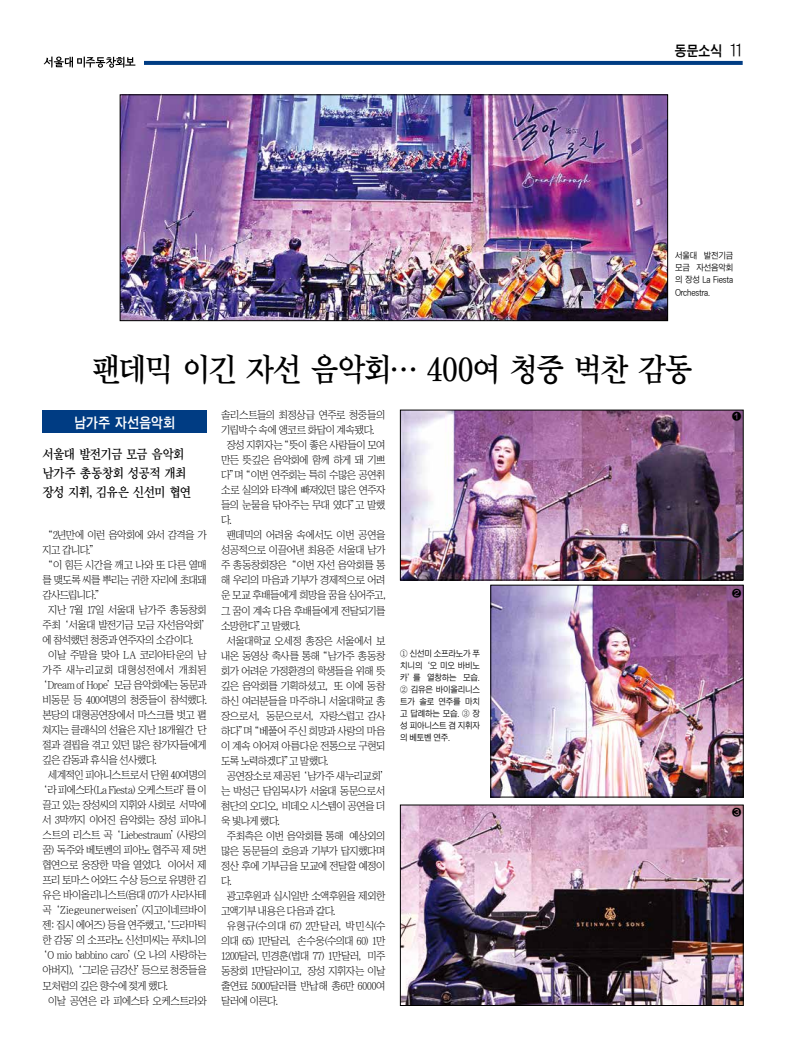
<style>
.page{position:relative;width:792px;height:1049px;background:#fff}
.page>*{position:absolute;margin:0;border:0;box-sizing:border-box;transform-origin:0 0}
.t1{font:32px "Csn Tm";letter-spacing:-.055em;color:#000}
.t2{font:14px "Csn Tg";letter-spacing:-.02em;color:#fff}
.t3{font:14px "Csn Tg";color:#000}
.t4{font:13px/19px "Csn Tm";letter-spacing:-.06em;color:#000}
.t5{font:10.5px "Csnm";letter-spacing:-.05em;color:#000}
.t6{font:10.5px "Csnm";letter-spacing:-.03em;color:#000}
.t7{font:10.5px "Csnm";letter-spacing:.01em;color:#000}
.t8{font:10.5px "Csnm";letter-spacing:-.02em;color:#000}
.t9{font:10.5px "Csnm";letter-spacing:.035em;color:#000}
.t10{font:500 10px "Adobe Myungjo Std";color:#000}
.t11{font:8.5px/12px "Csng";letter-spacing:-.02em;color:#000;text-align:justify}
.s1{font-family:"Csng";font-size:16px}
.s2{font-family:"Csnm"}
</style>
<div class="page">
<svg style="left:144px;top:61px;width:599px;height:4px;background:#043f85"></svg>
<svg style="left:44px;top:57px;width:91px;height:11px"></svg>
<img style="left:122px;top:97px;width:544px;height:222px">
<div style="left:120px;top:95px;width:548px;height:226px;border:1px solid #000"></div>
<img style="left:402px;top:412px;width:339px;height:166px">
<div style="left:400px;top:410px;width:343px;height:170px;border:1px solid #000"></div>
<img style="left:493px;top:587px;width:248px;height:208px">
<div style="left:491px;top:585px;width:252px;height:212px;border:1px solid #000"></div>
<img style="left:402px;top:807px;width:339px;height:196px">
<div style="left:400px;top:805px;width:343px;height:200px;border:1px solid #000"></div>
<div style="left:43px;top:411px;width:164px;height:22px;background:#003c83"></div>
<h2 class="t3" style="left:674px;top:44px;width:70px">동문소식 <span class="s1">11</span></h2>
<p class="t11" style="left:675px;top:250px;width:60px">서울대 발전기금 모금 자선음악회 의 장성 La Fiesta Orchestra.</p>
<h1 class="t1" style="left:92px;top:353px;width:603px">팬데믹 이긴 자선 음악회… 400여 청중 벅찬 감동</h1>
<p class="t5" style="left:221px;top:410px;width:166px">솔리스트들의 최정상급 연주로 청중들의</p>
<p class="t5" style="left:221px;top:425px;width:155px">기립박수 속에 앵코르 화답이 계속됐다.</p>
<p class="t5" style="left:227px;top:440px;width:160px">장성 지휘자는 “뜻이 좋은 사람들이 모여</p>
<p class="t5" style="left:221px;top:455px;width:166px">만든 뜻깊은 음악회에 함께 하게 돼 기쁘</p>
<p class="t5" style="left:221px;top:470px;width:166px">다”며 “이번 연주회는 특히 수많은 공연취</p>
<p class="t5" style="left:221px;top:485px;width:166px">소로 실의와 타격에 빠져있던 많은 연주자</p>
<p class="t6" style="left:221px;top:500px;width:166px">들의 눈물을 닦아주는 무대 였다”고 말했</p>
<p class="t5" style="left:221px;top:515px;width:12px">다.</p>
<p class="t5" style="left:227px;top:530px;width:160px">팬데믹의 어려움 속에서도 이번 공연을</p>
<p class="t5" style="left:221px;top:545px;width:166px">성공적으로 이끌어낸 최용준 서울대 남가</p>
<p class="t5" style="left:221px;top:560px;width:166px">주 총동창회장은 “이번 자선 음악회를 통</p>
<p class="t5" style="left:221px;top:575px;width:166px">해 우리의 마음과 기부가 경제적으로 어려</p>
<p class="t5" style="left:221px;top:590px;width:166px">운 모교 후배들에게 희망을 꿈을 심어주고,</p>
<p class="t5" style="left:221px;top:605px;width:166px">그 꿈이 계속 다음 후배들에게 전달되기를</p>
<p class="t5" style="left:221px;top:620px;width:81px">소망한다”고 말했다.</p>
<p class="t5" style="left:227px;top:635px;width:160px">서울대학교 오세정 총장은 서울에서 보</p>
<p class="t5" style="left:221px;top:650px;width:166px">내온 동영상 축사를 통해 “남가주 총동창</p>
<p class="t5" style="left:221px;top:665px;width:166px">회가 어려운 가정환경의 학생들을 위해 뜻</p>
<p class="t5" style="left:221px;top:680px;width:166px">깊은 음악회를 기획하셨고, 또 이에 동참</p>
<p class="t5" style="left:221px;top:695px;width:166px">하신 여러분들을 마주하니 서울대학교 총</p>
<p class="t5" style="left:221px;top:710px;width:166px">장으로서, 동문으로서, 자랑스럽고 감사</p>
<p class="t5" style="left:221px;top:725px;width:166px">하다”며 “베풀어 주신 희망과 사랑의 마음</p>
<p class="t5" style="left:221px;top:740px;width:166px">이 계속 이어져 아름다운 전통으로 구현되</p>
<p class="t5" style="left:221px;top:755px;width:109px">도록 노력하겠다”고 말했다.</p>
<p class="t5" style="left:227px;top:770px;width:164px">공연장소로 제공된 ‘남가주 새누리교회’</p>
<p class="t5" style="left:221px;top:785px;width:166px">는 박성근 담임목사가 서울대 동문으로서</p>
<p class="t5" style="left:221px;top:800px;width:166px">첨단의 오디오, 비데오 시스템이 공연을 더</p>
<p class="t5" style="left:221px;top:815px;width:60px">욱 빛나게 했다.</p>
<p class="t5" style="left:227px;top:830px;width:160px">주최측은 이번 음악회를 통해 예상외의</p>
<p class="t5" style="left:221px;top:845px;width:166px">많은 동문들의 호응과 기부가 답지했다며</p>
<p class="t5" style="left:221px;top:860px;width:166px">정산 후에 기부금을 모교에 전달할 예정이</p>
<p class="t5" style="left:221px;top:875px;width:12px">다.</p>
<p class="t5" style="left:227px;top:890px;width:160px">광고후원과 십시일반 소액후원을 제외한</p>
<p class="t5" style="left:221px;top:905px;width:116px">고액기부 내용은 다음과 같다.</p>
<p class="t9" style="left:227px;top:920px;width:160px">유형규(수의대 67) 2만달러, 박민식(수</p>
<p class="t5" style="left:221px;top:935px;width:166px">의대 65) 1만달러, 손수웅(수의대 60) 1만</p>
<p class="t5" style="left:221px;top:950px;width:166px">1200달러, 민경훈(법대 77) 1만달러, 미주</p>
<p class="t5" style="left:221px;top:965px;width:166px">동창회 1만달러이고, 장성 지휘자는 이날</p>
<p class="t8" style="left:221px;top:980px;width:166px">출연료 5000달러를 반납해 총6만 6000여</p>
<p class="t5" style="left:221px;top:995px;width:58px">달러에 이른다.</p>
<h2 class="t2" style="left:74px;top:415px;width:103px">남가주 자선음악회</h2>
<p class="t10" style="left:732px;top:411px;width:11px">1</p>
<p class="t4" style="left:43px;top:444px;width:150px">서울대 발전기금 모금 음악회 남가주 총동창회 성공적 개최 장성 지휘, 김유은 신선미 협연</p>
<p class="t5" style="left:43px;top:530px;width:165px">“2년만에 이런 음악회에 와서 감격을 가</p>
<p class="t5" style="left:43px;top:545px;width:58px">지고 갑니다.”</p>
<p class="t5" style="left:43px;top:560px;width:165px">“이 힘든 시간을 깨고 나와 또 다른 열매</p>
<p class="t5" style="left:43px;top:575px;width:166px">를 맺도록 씨를 뿌리는 귀한 자리에 초대돼</p>
<p class="t5" style="left:43px;top:590px;width:64px">감사드립니다.”</p>
<p class="t5" style="left:48px;top:605px;width:160px">지난 7월 17일 서울대 남가주 총동창회</p>
<p class="t5" style="left:43px;top:620px;width:170px">주최 ‘서울대 발전기금 모금 자선음악회’</p>
<p class="t5" style="left:43px;top:635px;width:152px">에 참석했던 청중과 연주자의 소감이다.</p>
<p class="t5" style="left:48px;top:650px;width:160px">이날 주말을 맞아 LA 코리아타운의 남</p>
<p class="t7" style="left:43px;top:665px;width:166px">가주 새누리교회 대형성전에서 개최된</p>
<p class="t5" style="left:37px;top:680px;width:171px">‘Dream of Hope’모금 음악회에는 동문과</p>
<p class="t5" style="left:43px;top:695px;width:166px">비동문 등 400여명의 청중들이 참석했다.</p>
<p class="t5" style="left:43px;top:710px;width:166px">본당의 대형공연장에서 마스크를 벗고 펼</p>
<p class="t5" style="left:43px;top:725px;width:166px">쳐지는 클래식의 선율은 지난 18개월간 단</p>
<p class="t5" style="left:43px;top:740px;width:166px">절과 결핍을 겪고 있던 많은 참가자들에게</p>
<p class="t5" style="left:43px;top:755px;width:116px">깊은 감동과 휴식을 선사했다.</p>
<p class="t5" style="left:48px;top:770px;width:160px">세계적인 피아니스트로서 단원 40여명의</p>
<p class="t5" style="left:37px;top:785px;width:171px">‘라 피에스타(La Fiesta) 오케스트라’를 이</p>
<p class="t5" style="left:43px;top:800px;width:166px">끌고 있는 장성씨의 지휘와 사회로 서막에</p>
<p class="t5" style="left:43px;top:815px;width:166px">서 3막까지 이어진 음악회는 장성 피아니</p>
<p class="t6" style="left:43px;top:830px;width:166px">스트의 리스트 곡 ‘Liebestraum’(사랑의</p>
<p class="t5" style="left:43px;top:845px;width:166px">꿈) 독주와 베토벤의 피아노 협주곡 제 5번</p>
<p class="t5" style="left:43px;top:860px;width:166px">협연으로 웅장한 막을 열었다. 이어서 제</p>
<p class="t5" style="left:43px;top:875px;width:166px">프리 토마스 어와드 수상 등으로 유명한 김</p>
<p class="t6" style="left:43px;top:890px;width:166px">유은 바이올리니스트(음대 07)가 사라사테</p>
<p class="t7" style="left:43px;top:905px;width:166px">곡 ‘Ziegeunerweisen’(지고이네르바이</p>
<p class="t5" style="left:43px;top:920px;width:166px">젠: 집시 에어즈) 등을 연주했고,‘드라마틱</p>
<p class="t5" style="left:43px;top:935px;width:166px">한 감동’의 소프라노 신선미씨는 푸치니의</p>
<p class="t5" style="left:37px;top:950px;width:171px">‘O mio babbino caro’(오 나의 사랑하는</p>
<p class="t5" style="left:43px;top:965px;width:166px">아버지), ‘그리운 금강산’등으로 청중들을</p>
<p class="t5" style="left:43px;top:980px;width:127px">모처럼의 깊은 향수에 젖게 했다.</p>
<p class="t5" style="left:48px;top:995px;width:160px">이날 공연은 라 피에스타 오케스트라와</p>
<p class="t10" style="left:732px;top:588px;width:11px">2</p>
<p class="t11" style="left:400px;top:648px;width:81px"><span class="s2">①</span> 신선미 소프라노가 푸 치니의‘오 미오 바비노 카’를 열창하는 모습.<br><span class="s2">②</span> 김유은 바이올리니스 트가 솔로 연주를 마치 고 답례하는 모습. <span class="s2">③</span> 장 성 피아니스트 겸 지휘자 의 베토벤 연주.</p>
<p class="t10" style="left:732px;top:807px;width:11px">3</p>
</div>
